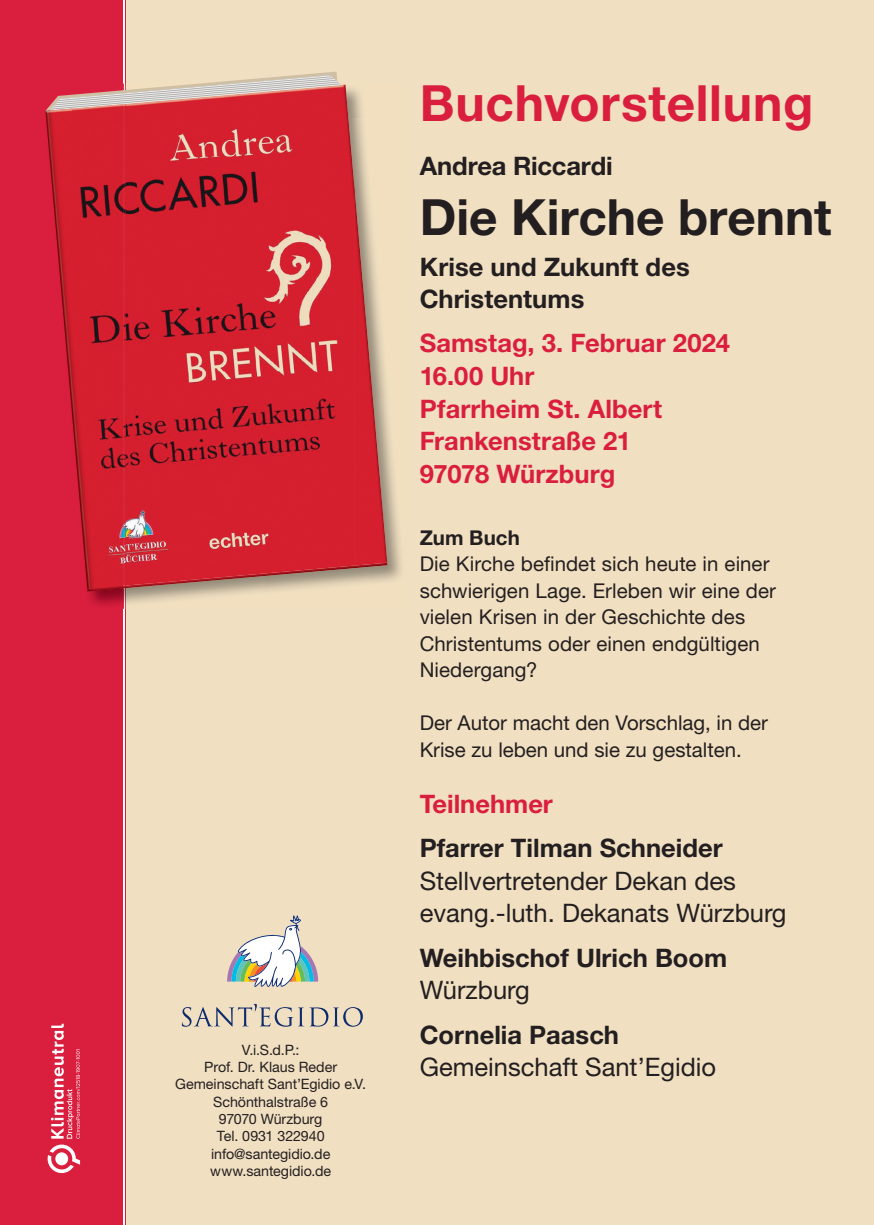
<style>
.page{position:relative;width:874px;height:1225px;background:#fff}
.page>*{position:absolute;margin:0;border:0;box-sizing:border-box;transform-origin:0 0}
.t1{font:700 50px "Helvetica Neue LT Std";letter-spacing:.015em;color:#da1e3e}
.t2{font:700 50px "Helvetica Neue LT Std";color:#231f20}
.t3{font:700 25.6px/32.6px "Helvetica Neue LT Std";color:#231f20}
.t4{font:700 25.6px/32.6px "Helvetica Neue LT Std";letter-spacing:.005em;color:#da1e3e}
.t5{font:25.6px/32.6px "Helvetica Neue LT Std";color:#231f20}
.t6{font:20.4px/26.6px "Helvetica Neue LT Std";letter-spacing:.005em;color:#231f20}
.t7{font:700 20.4px "Helvetica Neue LT Std";letter-spacing:.005em;color:#231f20}
.t8{font:14.2px/17.4px "Helvetica Neue LT Std";letter-spacing:-.005em;color:#231f20;text-align:center}
</style>
<div class="page">
<div style="left:0;top:0;width:873px;height:1225px;background:#f1dfc1"></div>
<div style="left:0;top:0;width:125px;height:1225px;background:#da1e3e"></div>
<svg style="left:182px;top:1003px;width:181px;height:23px"></svg>
<svg style="left:227px;top:915px;width:91px;height:72px"></svg>
<hr style="left:124px;top:0;width:1px;height:1225px;background:#fff">
<img style="left:342px;top:84px;width:20px;height:34px">
<img style="left:351px;top:118px;width:17px;height:67px">
<img style="left:387px;top:412px;width:14px;height:169px">
<img style="left:125px;top:588px;width:140px;height:21px">
<img style="left:87px;top:589px;width:38px;height:20px">
<img style="left:125px;top:565px;width:262px;height:23px">
<svg style="left:114px;top:586px;width:11px;height:3px"></svg>
<img style="left:125px;top:156px;width:230px;height:429px">
<img style="left:354px;top:185px;width:33px;height:380px">
<img style="left:125px;top:85px;width:226px;height:71px">
<img style="left:114px;top:111px;width:11px;height:475px">
<img style="left:87px;top:589px;width:27px;height:2px">
<img style="left:45px;top:111px;width:69px;height:478px">
<svg style="left:45px;top:72px;width:296px;height:39px"></svg>
<svg style="left:48px;top:1144px;width:32px;height:29px"></svg>
<svg style="left:51px;top:1023px;width:29px;height:115px"></svg>
<p class="t8" style="left:175px;top:1040px;width:192px">V.i.S.d.P.:<br>Prof. Dr. Klaus Reder<br>Gemeinschaft Sant’Egidio e.V.<br>Schönthalstraße 6<br>97070 Würzburg<br>Tel. 0931 322940 info@santegidio.de www.santegidio.de</p>
<h1 class="t1" style="left:419px;top:72px;width:395px">Buchvorstellung</h1>
<p class="t3" style="left:419px;top:149px;width:194px">Andrea Riccardi</p>
<h1 class="t2" style="left:419px;top:186px;width:413px">Die Kirche brennt</h1>
<p class="t3" style="left:419px;top:249px;width:271px">Krise und Zukunft des<br>Christentums</p>
<p class="t4" style="left:419px;top:326px;width:312px">Samstag, 3. Februar 2024<br>16.00 Uhr<br>Pfarrheim St. Albert<br>Frankenstraße 21<br>97078 Würzburg</p>
<p class="t7" style="left:419px;top:524px;width:102px">Zum Buch</p>
<p class="t6" style="left:419px;top:550px;width:358px">Die Kirche befindet sich heute in einer schwierigen Lage. Erleben wir eine der vielen Krisen in der Geschichte des<br>Christentums oder einen endgültigen<br>Niedergang?</p>
<p class="t6" style="left:419px;top:709px;width:350px">Der Autor macht den Vorschlag, in der<br>Krise zu leben und sie zu gestalten.</p>
<p class="t4" style="left:419px;top:787px;width:135px">Teilnehmer</p>
<p class="t3" style="left:419px;top:831px;width:304px">Pfarrer Tilman Schneider</p>
<p class="t5" style="left:419px;top:864px;width:368px">Stellvertretender Dekan des evang.-luth. Dekanats Würzburg</p>
<p class="t3" style="left:419px;top:940px;width:309px">Weihbischof Ulrich Boom</p>
<p class="t5" style="left:419px;top:973px;width:111px">Würzburg</p>
<p class="t3" style="left:419px;top:1017px;width:201px">Cornelia Paasch</p>
<p class="t5" style="left:419px;top:1050px;width:298px">Gemeinschaft Sant’Egidio</p>
</div>
